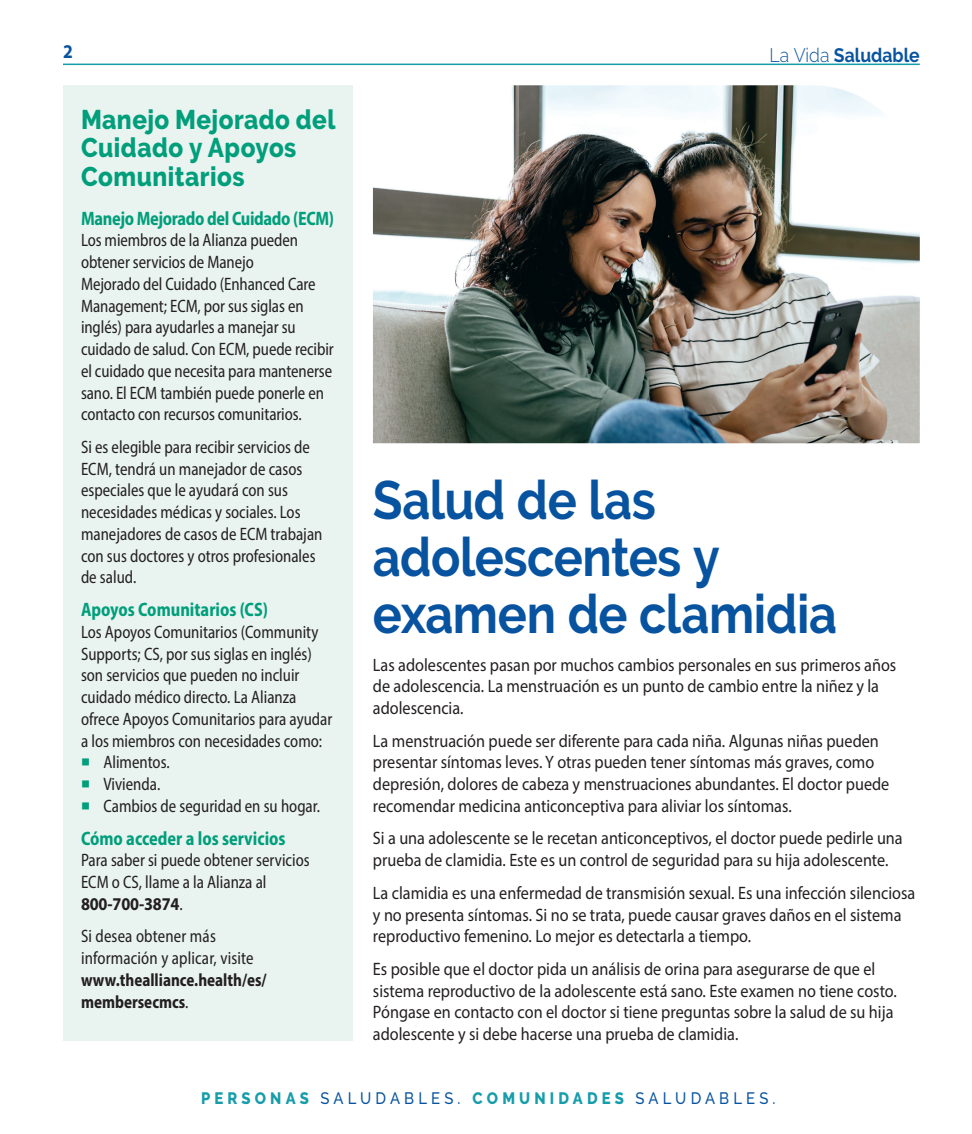
<style>
.page{position:relative;width:972px;height:1134px;background:#fff}
.page>*{position:absolute;margin:0;border:0;box-sizing:border-box;transform-origin:0 0}
.t1{font:700 54px/57px "Raleway";letter-spacing:-.01em;color:#0753a0;scale:.9 1}
.t2{font:800 27px/28.5px "Raleway";letter-spacing:.02em;color:#009e7b;scale:.9 1}
.t3{font:700 semi-condensed 19.5px "Myriad Pro";letter-spacing:-.005em;color:#009e7b;scale:.9 1}
.t4{font:700 19.5px "Raleway";color:#0753a0;scale:.9 1}
.t5{font:700 19.5px "Myriad Pro";color:#0753a0;scale:.9 1}
.t6{font:18px/21.8px "Myriad Pro";color:#231f20;scale:.9 1}
.t7{font:semi-condensed 18px/21.8px "Myriad Pro";color:#231f20;scale:.9 1}
.t8{font:700 semi-condensed 18px/21.8px "Myriad Pro";color:#231f20;scale:.9 1}
.t9{font:500 16.5px "Raleway";letter-spacing:.28em;color:#0753a0;scale:.9 1}
.s1{font-weight:300}
.s2{font-family:"Minion Pro";font-weight:500;font-stretch:normal;font-size:24px;color:#009e7b}
.s3{font-weight:700;font-stretch:normal}
.s4{font-weight:400}
.s5{font-weight:800;color:#169daa}
</style>
<div class="page">
<div style="left:63px;top:85px;width:290px;height:956px;background:#e9f3f0"></div>
<img style="left:373px;top:85px;width:547px;height:358px">
<hr style="left:63px;top:64px;width:857px;height:1px;background:#169daa">
<p class="t5" style="left:63px;top:39px;width:12px">2</p>
<p class="t4" style="left:770px;top:44px;width:168px"><span class="s1">La Vida</span> Saludable</p>
<h2 class="t2" style="left:81px;top:105px;width:284px">Manejo Mejorado del<br>Cuidado y Apoyos<br>Comunitarios</h2>
<p class="t3" style="left:81px;top:206px;width:283px">Manejo Mejorado del Cuidado (ECM)</p>
<p class="t7" style="left:81px;top:229px;width:282px">Los miembros de la Alianza pueden obtener servicios de Manejo<br>Mejorado del Cuidado (Enhanced Care Management; ECM, por sus siglas en inglés) para ayudarles a manejar su cuidado de salud. Con ECM, puede recibir el cuidado que necesita para mantenerse sano. El ECM también puede ponerle en contacto con recursos comunitarios.</p>
<p class="t7" style="left:81px;top:436px;width:270px">Si es elegible para recibir servicios de<br>ECM, tendrá un manejador de casos especiales que le ayudará con sus necesidades médicas y sociales. Los manejadores de casos de ECM trabajan con sus doctores y otros profesionales de salud.</p>
<p class="t3" style="left:81px;top:597px;width:209px">Apoyos Comunitarios (CS)</p>
<p class="t7" style="left:81px;top:621px;width:281px">Los Apoyos Comunitarios (Community Supports; CS, por sus siglas en inglés) son servicios que pueden no incluir cuidado médico directo. La Alianza ofrece Apoyos Comunitarios para ayudar a los miembros con necesidades como:</p>
<p class="t7" style="left:81px;top:751px;width:100px"><span class="s2">■</span> Alimentos.</p>
<p class="t7" style="left:81px;top:773px;width:90px"><span class="s2">■</span> Vivienda.</p>
<p class="t7" style="left:81px;top:795px;width:267px"><span class="s2">■</span> Cambios de seguridad en su hogar.</p>
<p class="t3" style="left:81px;top:825px;width:229px">Cómo acceder a los servicios</p>
<p class="t7" style="left:81px;top:849px;width:256px">Para saber si puede obtener servicios<br>ECM o CS, llame a la Alianza al<br><span class="s3">800-700-3874</span>.</p>
<p class="t7" style="left:81px;top:925px;width:193px">Si desea obtener más información y aplicar, visite</p>
<p class="t8" style="left:81px;top:968px;width:208px">www.thealliance.health/es/ membersecmcs<span class="s4">.</span></p>
<h1 class="t1" style="left:373px;top:471px;width:517px">Salud de las adolescentes y examen de clamidia</h1>
<p class="t6" style="left:373px;top:653px;width:583px">Las adolescentes pasan por muchos cambios personales en sus primeros años de adolescencia. La menstruación es un punto de cambio entre la niñez y la adolescencia.</p>
<p class="t6" style="left:373px;top:729px;width:575px">La menstruación puede ser diferente para cada niña. Algunas niñas pueden presentar síntomas leves. Y otras pueden tener síntomas más graves, como depresión, dolores de cabeza y menstruaciones abundantes. El doctor puede recomendar medicina anticonceptiva para aliviar los síntomas.</p>
<p class="t6" style="left:373px;top:827px;width:590px">Si a una adolescente se le recetan anticonceptivos, el doctor puede pedirle una prueba de clamidia. Este es un control de seguridad para su hija adolescente.</p>
<p class="t6" style="left:373px;top:882px;width:604px">La clamidia es una enfermedad de transmisión sexual. Es una infección silenciosa y no presenta síntomas. Si no se trata, puede causar graves daños en el sistema reproductivo femenino. Lo mejor es detectarla a tiempo.</p>
<p class="t6" style="left:373px;top:958px;width:584px">Es posible que el doctor pida un análisis de orina para asegurarse de que el sistema reproductivo de la adolescente está sano. Este examen no tiene costo.<br>Póngase en contacto con el doctor si tiene preguntas sobre la salud de su hija adolescente y si debe hacerse una prueba de clamidia.</p>
<p class="t9" style="left:201px;top:1088px;width:640px"><span class="s5">PERSONAS</span> SALUDABLES. <span class="s5">COMUNIDADES</span> SALUDABLES.</p>
</div>
